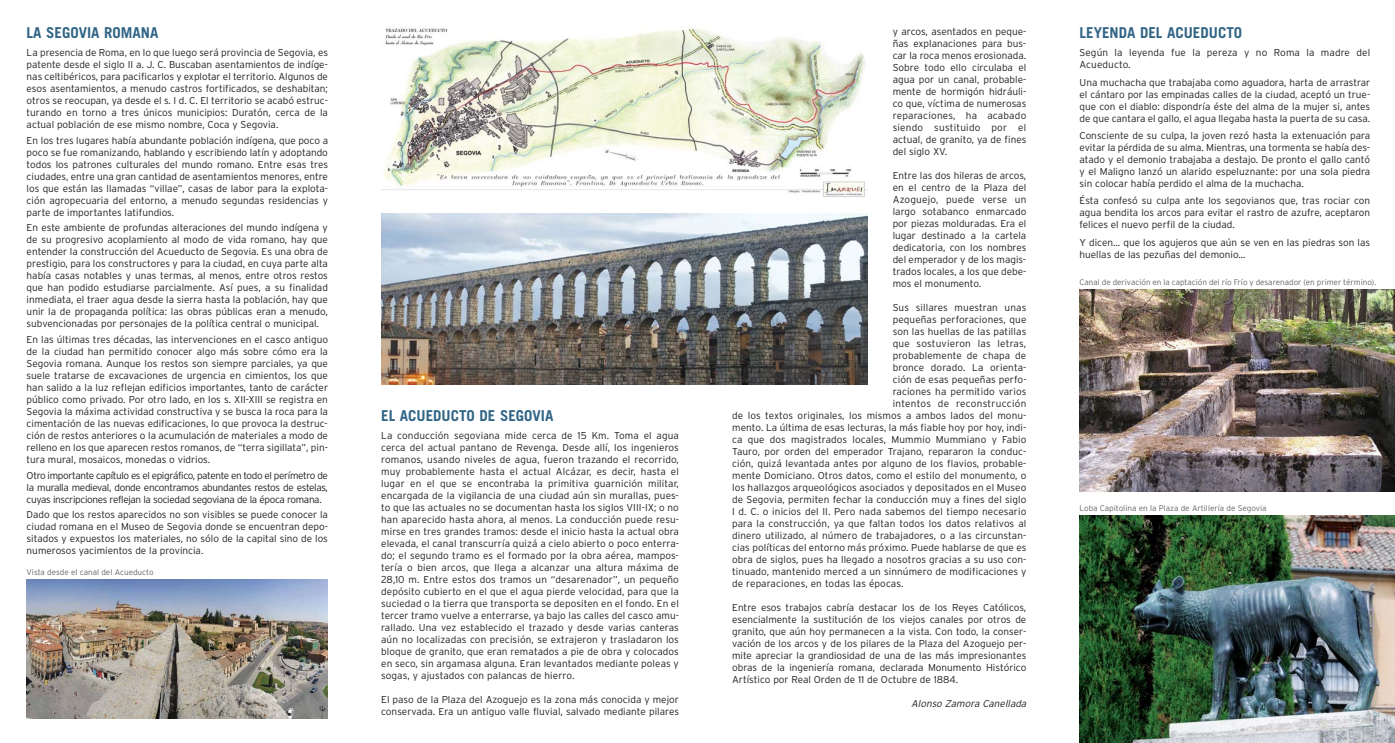
<style>
.page{position:relative;width:1395px;height:743px;background:#fff}
.page>*{position:absolute;margin:0;border:0;box-sizing:border-box;transform-origin:0 0}
.t1{font:700 15px "Trade Gothic LT";color:#316586}
.t2{font:300 10px/12px "Interstate";color:#231f20;text-align:justify}
.t3{font:300 10px "Interstate";letter-spacing:.02em;color:#231f20}
.t4{font:300 10px "Interstate";letter-spacing:.025em;color:#231f20}
.t5{font:italic 300 10px "Interstate";color:#231f20}
.t6{font:300 8.12px "Interstate";color:#636466}
</style>
<div class="page">
<img style="left:381px;top:27px;width:486px;height:170px">
<img style="left:381px;top:214px;width:486px;height:170px">
<img style="left:1079px;top:289px;width:315px;height:202px">
<img style="left:1079px;top:516px;width:315px;height:227px">
<img style="left:27px;top:579px;width:301px;height:139px">
<h1 class="t1" style="left:27px;top:27px;width:133px">LA SEGOVIA ROMANA</h1>
<p class="t2" style="left:27px;top:48px;width:303px">La presencia de Roma, en lo que luego será provincia de Segovia, es patente desde el siglo II a. J. C. Buscaban asentamientos de indíge&shy;nas celtibéricos, para pacificarlos y explotar el territorio. Algunos de esos asentamientos, a menudo castros fortificados, se deshabitan; otros se reocupan, ya desde el s. I d. C. El territorio se acabó estruc&shy;turando en torno a tres únicos municipios: Duratón, cerca de la actual población de ese mismo nombre, Coca y Segovia.</p>
<p class="t2" style="left:27px;top:135px;width:303px">En los tres lugares había abundante población indígena, que poco a poco se fue romanizando, hablando y escribiendo latín y adoptando todos los patrones culturales del mundo romano. Entre esas tres ciudades, entre una gran cantidad de asentamientos menores, entre los que están las llamadas “villae”, casas de labor para la explota&shy;ción agropecuaria del entorno, a menudo segundas residencias y parte de importantes latifundios.</p>
<p class="t2" style="left:27px;top:223px;width:303px">En este ambiente de profundas alteraciones del mundo indígena y de su progresivo acoplamiento al modo de vida romano, hay que entender la construcción del Acueducto de Segovia. Es una obra de prestigio, para los constructores y para la ciudad, en cuya parte alta había casas notables y unas termas, al menos, entre otros restos que han podido estudiarse parcialmente. Así pues, a su finalidad inmediata, el traer agua desde la sierra hasta la población, hay que unir la de propaganda política: las obras públicas eran a menudo, subvencionadas por personajes de la política central o municipal.</p>
<p class="t2" style="left:27px;top:334px;width:303px">En las últimas tres décadas, las intervenciones en el casco antiguo de la ciudad han permitido conocer algo más sobre cómo era la Segovia romana. Aunque los restos son siempre parciales, ya que suele tratarse de excavaciones de urgencia en cimientos, los que han salido a la luz reflejan edificios importantes, tanto de carácter público como privado. Por otro lado, en los s. XII-XIII se registra en Segovia la máxima actividad constructiva y se busca la roca para la cimentación de las nuevas edificaciones, lo que provoca la destruc&shy;ción de restos anteriores o la acumulación de materiales a modo de relleno en los que aparecen restos romanos, de “terra sigillata”, pin&shy;tura mural, mosaicos, monedas o vidrios.</p>
<p class="t2" style="left:27px;top:470px;width:303px">Otro importante capítulo es el epigráfico, patente en todo el perímetro de la muralla medieval, donde encontramos abundantes restos de estelas, cuyas inscripciones reflejan la sociedad segoviana de la época romana.</p>
<p class="t2" style="left:27px;top:509px;width:303px">Dado que los restos aparecidos no son visibles se puede conocer la ciudad romana en el Museo de Segovia donde se encuentran depo&shy;sitados y expuestos los materiales, no sólo de la capital sino de los numerosos yacimientos de la provincia.</p>
<p class="t6" style="left:27px;top:569px;width:128px">Vista desde el canal del Acueducto</p>
<h1 class="t1" style="left:381px;top:409px;width:174px">EL ACUEDUCTO DE SEGOVIA</h1>
<p class="t2" style="left:381px;top:430px;width:299px">La conducción segoviana mide cerca de 15 Km. Toma el agua cerca del actual pantano de Revenga. Desde allí, los ingenieros romanos, usando niveles de agua, fueron trazando el recorrido, muy probablemente hasta el actual Alcázar, es decir, hasta el lugar en el que se encontraba la primitiva guarnición militar, encargada de la vigilancia de una ciudad aún sin murallas, pues&shy;to que las actuales no se documentan hasta los siglos VIII-IX; o no han aparecido hasta ahora, al menos. La conducción puede resu&shy;mirse en tres grandes tramos: desde el inicio hasta la actual obra elevada, el canal transcurría quizá a cielo abierto o poco enterra&shy;do; el segundo tramo es el formado por la obra aérea, mampos&shy;tería o bien arcos, que llega a alcanzar una altura máxima de 28,10 m. Entre estos dos tramos un “desarenador”, un pequeño depósito cubierto en el que el agua pierde velocidad, para que la suciedad o la tierra que transporta se depositen en el fondo. En el tercer tramo vuelve a enterrarse, ya bajo las calles del casco amu&shy;rallado. Una vez establecido el trazado y desde varias canteras aún no localizadas con precisión, se extrajeron y trasladaron los bloque de granito, que eran rematados a pie de obra y colocados en seco, sin argamasa alguna. Eran levantados mediante poleas y sogas, y ajustados con palancas de hierro.</p>
<p class="t2" style="left:381px;top:694px;width:299px">El paso de la Plaza del Azoguejo es la zona más conocida y mejor conservada. Era un antiguo valle fluvial, salvado mediante pilares</p>
<p class="t2" style="left:892px;top:26px;width:135px">y arcos, asentados en peque&shy;ñas explanaciones para bus&shy;car la roca menos erosionada.<br>Sobre todo ello circula ba el agua por un canal, pro bable&shy;mente de hormigón hidráuli&shy;co que, víctima de numerosas reparaciones, ha acabado siendo sustituido por el actual, de granito, ya de fines del siglo XV.</p>
<p class="t2" style="left:892px;top:170px;width:135px">Entre las dos hileras de arcos, en el centro de la Plaza del Azoguejo, puede verse un largo sotabanco enmarcado por piezas molduradas. Era el lugar destinado a la cartela dedicatoria, con los nombres del emperador y de los magis&shy;trados locales, a los que debe&shy;mos el monumento.</p>
<p class="t2" style="left:892px;top:302px;width:135px">Sus sillares muestran unas</p>
<p class="t2" style="left:892px;top:314px;width:135px">pequeñas perforaciones, que</p>
<p class="t2" style="left:892px;top:326px;width:135px">son las huellas de las patillas</p>
<p class="t3" style="left:892px;top:339px;width:135px">que sostuvieron las letras,</p>
<p class="t2" style="left:892px;top:350px;width:135px">probablemente de chapa de</p>
<p class="t2" style="left:892px;top:362px;width:135px">bronce dorado. La orienta-</p>
<p class="t2" style="left:892px;top:374px;width:135px">ción de esas pequeñas perfo-</p>
<p class="t2" style="left:892px;top:386px;width:135px">raciones ha permitido varios</p>
<p class="t4" style="left:892px;top:399px;width:135px">intentos de reconstrucción</p>
<p class="t2" style="left:732px;top:410px;width:296px">de los textos originales, los mismos a ambos lados del monu-</p>
<p class="t2" style="left:732px;top:422px;width:296px">mento. La última de esas lecturas, la más fiable hoy por hoy, indi-</p>
<p class="t2" style="left:732px;top:434px;width:296px">ca que dos magistrados locales, Mummio Mummiano y Fabio</p>
<p class="t2" style="left:732px;top:446px;width:296px">Tauro, por orden del emperador Trajano, repararon la conduc-</p>
<p class="t2" style="left:732px;top:458px;width:296px">ción, quizá levantada antes por alguno de los flavios, probable-</p>
<p class="t2" style="left:732px;top:470px;width:296px">mente Domiciano. Otros datos, como el estilo del monumento, o</p>
<p class="t2" style="left:732px;top:482px;width:296px">los hallazgos arqueológicos asociados y depositados en el Museo</p>
<p class="t2" style="left:732px;top:494px;width:296px">de Segovia, permiten fechar la conducción muy a fines del siglo</p>
<p class="t2" style="left:732px;top:506px;width:296px">I d. C. o inicios del II. Pero nada sabemos del tiempo necesario</p>
<p class="t2" style="left:732px;top:518px;width:296px">para la construcción, ya que faltan todos los datos relativos al</p>
<p class="t2" style="left:732px;top:530px;width:295px">dinero utilizado, al número de trabajadores, o a las circunstan-</p>
<p class="t2" style="left:732px;top:542px;width:296px">cias políticas del entorno más próximo. Puede hablarse de que es</p>
<p class="t2" style="left:732px;top:554px;width:296px">obra de siglos, pues ha llegado a nosotros gracias a su uso con-</p>
<p class="t2" style="left:732px;top:566px;width:296px">tinuado, mantenido merced a un sinnúmero de modificaciones y</p>
<p class="t2" style="left:732px;top:578px;width:173px">de reparaciones, en todas las épocas.</p>
<p class="t2" style="left:732px;top:602px;width:296px">Entre esos trabajos cabría destacar los de los Reyes Católicos, esencialmente la sustitución de los viejos canales por otros de granito, que aún hoy permanecen a la vista. Con todo, la conser&shy;vación de los arcos y de los pilares de la Plaza del Azoguejo per&shy;mite apreciar la grandiosidad de una de las más impresionantes obras de la ingeniería romana, declarada Monumento Histórico Artístico por Real Orden de 11 de Octubre de 1884.</p>
<p class="t5" style="left:911px;top:699px;width:119px">Alonso Zamora Canellada</p>
<h1 class="t1" style="left:1079px;top:27px;width:164px">LEYENDA DEL ACUEDUCTO</h1>
<p class="t2" style="left:1079px;top:48px;width:292px">Según la leyenda fue la pereza y no Roma la madre del<br>Acueducto.</p>
<p class="t2" style="left:1079px;top:77px;width:292px">Una muchacha que trabajaba como aguadora, harta de arrastrar el cántaro por las empinadas calles de la ciudad, aceptó un true&shy;que con el diablo: dispondría éste del alma de la mujer si, antes de que cantara el gallo, el agua llegaba hasta la puerta de su casa.</p>
<p class="t2" style="left:1079px;top:130px;width:292px">Consciente de su culpa, la joven rezó hasta la extenuación para evitar la pérdida de su alma. Mientras, una tormenta se había des&shy;atado y el demonio trabajaba a destajo. De pronto el gallo cantó y el Maligno lanzó un alarido espeluznante: por una sola piedra sin colocar había perdido el alma de la muchacha.</p>
<p class="t2" style="left:1079px;top:195px;width:292px">Ésta confesó su culpa ante los segovianos que, tras rociar con agua bendita los arcos para evitar el rastro de azufre, aceptaron felices el nuevo perfil de la ciudad.</p>
<p class="t2" style="left:1079px;top:237px;width:292px">Y dicen... que los agujeros que aún se ven en las piedras son las huellas de las pezuñas del demonio...</p>
<p class="t6" style="left:1079px;top:279px;width:298px">Canal de derivación en la captación del río Frío y desarenador (en primer término).</p>
<p class="t6" style="left:1079px;top:505px;width:188px">Loba Capitolina en la Plaza de Artillería de Segovia</p>
</div>
